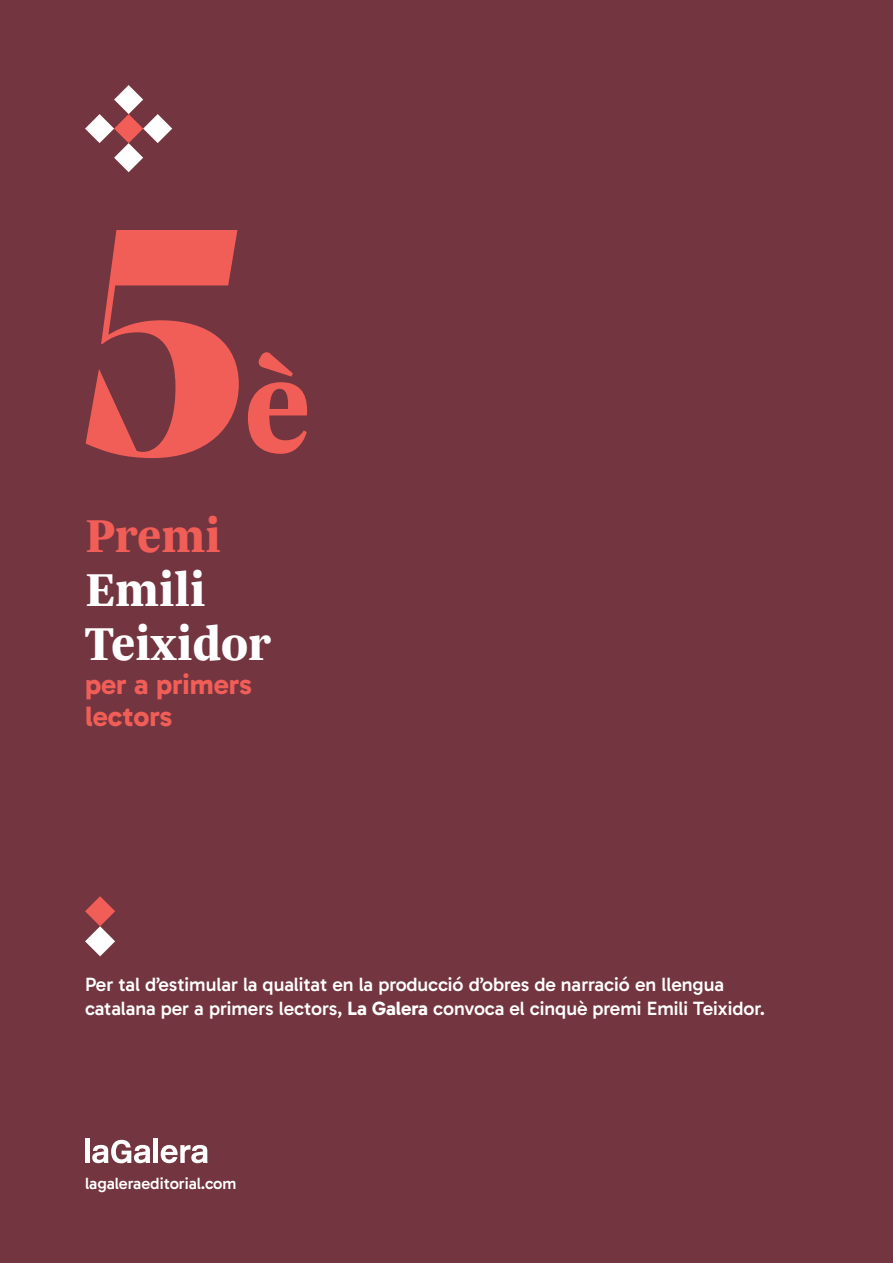
<style>
.page{position:relative;width:893px;height:1263px;background:#73353f}
.page>*{position:absolute;margin:0;border:0;box-sizing:border-box;transform-origin:0 0}
.t1{font:308.1px "Bely Display";color:#f15d57;scale:.93 1}
.t2{font:800 138px "Trola";color:#f15d57}
.t3{font:800 49.5px/54px "Trola";color:#fff}
.t4{font:800 49.5px "Trola";color:#f15d57}
.t5{font:700 28.5px/31.5px "Gabarito";letter-spacing:-.005em;color:#f15d57}
.t6{font:500 19.5px/23.4px "Gabarito";letter-spacing:-.005em;color:#fff}
.t7{font:500 16.5px "Gabarito";letter-spacing:-.005em;color:#fff}
.s1{font-weight:700}
</style>
<div class="page">
<svg style="left:85px;top:85px;width:87px;height:87px"></svg>
<svg style="left:85px;top:896px;width:30px;height:60px"></svg>
<hr style="left:85px;top:1139px;width:4px;height:24px;background:#fff">
<svg style="left:92px;top:1140px;width:58px;height:23px"></svg>
<hr style="left:154px;top:1139px;width:4px;height:24px;background:#fff">
<svg style="left:161px;top:1145px;width:47px;height:18px"></svg>
<h1 class="t1" style="left:85px;top:92px;width:173px">5</h1>
<h2 class="t2" style="left:245px;top:311px;width:68px">è</h2>
<h3 class="t4" style="left:85px;top:501px;width:137px">Premi</h3>
<h3 class="t3" style="left:85px;top:561px;width:188px">Emili<br>Teixidor</h3>
<h3 class="t5" style="left:85px;top:669px;width:168px">per a primers lectors</h3>
<p class="t6" style="left:85px;top:973px;width:682px">Per tal d’estimular la qualitat en la producció d’obres de narració en llengua catalana per a primers lectors, <span class="s1">La Galera</span> convoca el cinquè premi Emili Teixidor.</p>
<p class="t7" style="left:85px;top:1173px;width:153px">lagaleraeditorial.com</p>
</div>
